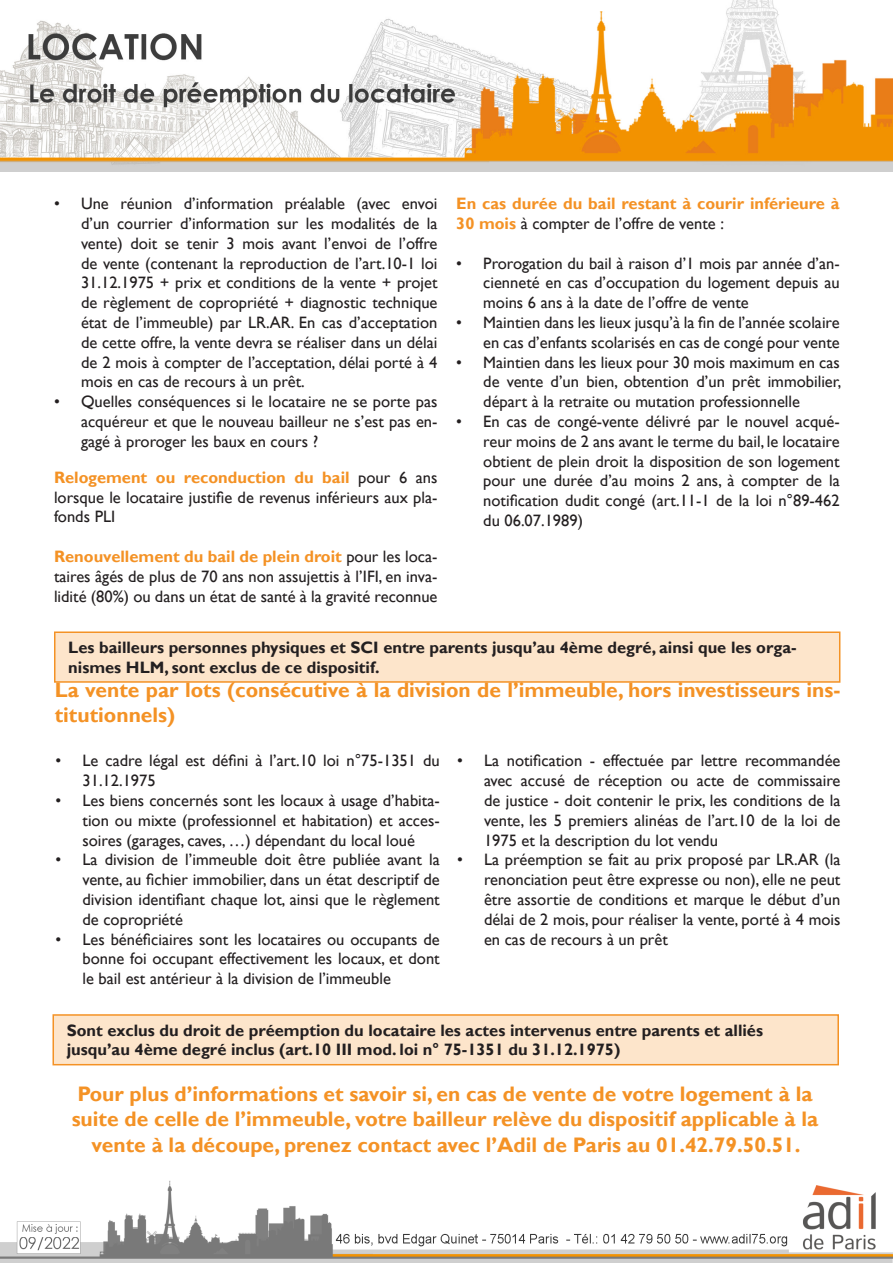
<style>
.page{position:relative;width:893px;height:1263px;background:#fff}
.page>*{position:absolute;margin:0;border:0;box-sizing:border-box;transform-origin:0 0}
.contenu{font:700 21px/25.2px "Gill Sans";color:#f49225}
.contenu-2{font:16.5px/19.8px "Gill Sans";color:#231f20;text-align:justify}
.tableau_contenu_gras{font:700 16.5px/19.8px "Gill Sans";color:#231f20}
.contenu-3{font:700 16.5px/19.8px "Gill Sans";color:#f49225}
.s1{font-weight:400;color:#231f20}
.s2{font-weight:700;color:#f49225}
</style>
<div class="page">
<img style="left:0;top:1180px;width:893px;height:83px">
<div style="left:55px;top:632px;width:785px;height:50px;background:#fde5cb"></div>
<div style="left:54px;top:631px;width:786px;height:52px;border:2px solid #f49225"></div>
<div style="left:53px;top:1015px;width:785px;height:50px;background:#fde5cb"></div>
<div style="left:52px;top:1014px;width:787px;height:51px;border:2px solid #f49225"></div>
<img style="left:0;top:0;width:893px;height:172px">
<p class="contenu-2" style="left:81px;top:194px;width:358px;text-indent:-27px">• Une réunion d’information préalable (avec envoi d’un courrier d’information sur les modalités de la vente) doit se tenir 3 mois avant l’envoi de l’offre de vente (contenant la reproduction de l’art.10-1 loi 31.12.1975 + prix et conditions de la vente + projet de règlement de copropriété + diagnostic technique état de l’immeuble) par LR.AR. En cas d’acceptation de cette offre, la vente devra se réaliser dans un délai de 2 mois à compter de l’acceptation, délai porté à 4 mois en cas de recours à un prêt.</p>
<p class="contenu-2" style="left:81px;top:392px;width:358px;text-indent:-27px">• Quelles conséquences si le locataire ne se porte pas acquéreur et que le nouveau bailleur ne s’est pas en&shy;gagé à proroger les baux en cours ?</p>
<p class="contenu-3" style="left:456px;top:194px;width:385px">En cas durée du bail restant à courir inférieure à<br>30 mois <span class="s1">à compter de l’offre de vente :</span></p>
<p class="contenu-2" style="left:483px;top:253px;width:358px;text-indent:-27px">• Prorogation du bail à raison d’1 mois par année d’an&shy;cienneté en cas d’occupation du logement depuis au moins 6 ans à la date de l’offre de vente</p>
<p class="contenu-2" style="left:456px;top:313px;width:385px;text-align:right">• Maintien dans les lieux jusqu’à la fin de l’année scolaire en cas d’enfants scolarisés en cas de congé pour vente</p>
<p class="contenu-2" style="left:483px;top:352px;width:360px;text-indent:-27px">• Maintien dans les lieux pour 30 mois maximum en cas de vente d’un bien, obtention d’un prêt immobilier, départ à la retraite ou mutation professionnelle</p>
<p class="contenu-2" style="left:483px;top:412px;width:358px;text-indent:-27px">• En cas de congé-vente délivré par le nouvel acqué&shy;reur moins de 2 ans avant le terme du bail, le locataire obtient de plein droit la disposition de son logement pour une durée d’au moins 2 ans, à compter de la notification dudit congé (art.11-1 de la loi n°89-462 du 06.07.1989)</p>
<p class="contenu-2" style="left:54px;top:468px;width:385px"><span class="s2">Relogement ou reconduction du bail</span> pour 6 ans lorsque le locataire justifie de revenus inférieurs aux pla&shy;fonds PLI</p>
<p class="contenu-2" style="left:54px;top:547px;width:385px"><span class="s2">Renouvellement du bail de plein droit</span> pour les loca&shy;taires âgés de plus de 70 ans non assujettis à l’IFI, en inva&shy;lidité (80%) ou dans un état de santé à la gravité reconnue</p>
<p class="tableau_contenu_gras" style="left:68px;top:638px;width:730px">Les bailleurs personnes physiques et SCI entre parents jusqu’au 4ème degré, ainsi que les orga&shy;nismes HLM, sont exclus de ce dispositif.</p>
<p class="contenu" style="left:55px;top:678px;width:787px">La vente par lots (consécutive à la division de l’immeuble, hors investisseurs ins&shy;titutionnels)</p>
<p class="contenu-2" style="left:82px;top:751px;width:359px;text-indent:-27px">• Le cadre légal est défini à l’art.10 loi n°75-1351 du<br>31.12.1975</p>
<p class="contenu-2" style="left:82px;top:791px;width:359px;text-indent:-27px">• Les biens concernés sont les locaux à usage d’habita&shy;tion ou mixte (professionnel et habitation) et acces&shy;soires (garages, caves, …) dépendant du local loué</p>
<p class="contenu-2" style="left:82px;top:850px;width:359px;text-indent:-27px">• La division de l’immeuble doit être publiée avant la vente, au fichier immobilier, dans un état descriptif de division identifiant chaque lot, ainsi que le règlement de copropriété</p>
<p class="contenu-2" style="left:82px;top:929px;width:359px;text-indent:-27px">• Les bénéficiaires sont les locataires ou occupants de bonne foi occupant effectivement les locaux, et dont le bail est antérieur à la division de l’immeuble</p>
<p class="contenu-2" style="left:484px;top:751px;width:358px;text-indent:-27px">• La notification - effectuée par lettre recommandée avec accusé de réception ou acte de commissaire de justice - doit contenir le prix, les conditions de la vente, les 5 premiers alinéas de l’art.10 de la loi de 1975 et la description du lot vendu</p>
<p class="contenu-2" style="left:484px;top:850px;width:358px;text-indent:-27px">• La préemption se fait au prix proposé par LR.AR (la renonciation peut être expresse ou non), elle ne peut être assortie de conditions et marque le début d’un délai de 2 mois, pour réaliser la vente, porté à 4 mois en cas de recours à un prêt</p>
<p class="tableau_contenu_gras" style="left:67px;top:1020px;width:698px">Sont exclus du droit de préemption du locataire les actes intervenus entre parents et alliés jusqu’au 4ème degré inclus (art.10 III mod. loi n° 75-1351 du 31.12.1975)</p>
<p class="contenu" style="left:72px;top:1082px;width:748px;text-align:center">Pour plus d’informations et savoir si, en cas de vente de votre logement à la suite de celle de l’immeuble, votre bailleur relève du dispositif applicable à la vente à la découpe, prenez contact avec l’Adil de Paris au 01.42.79.50.51.</p>
</div>
